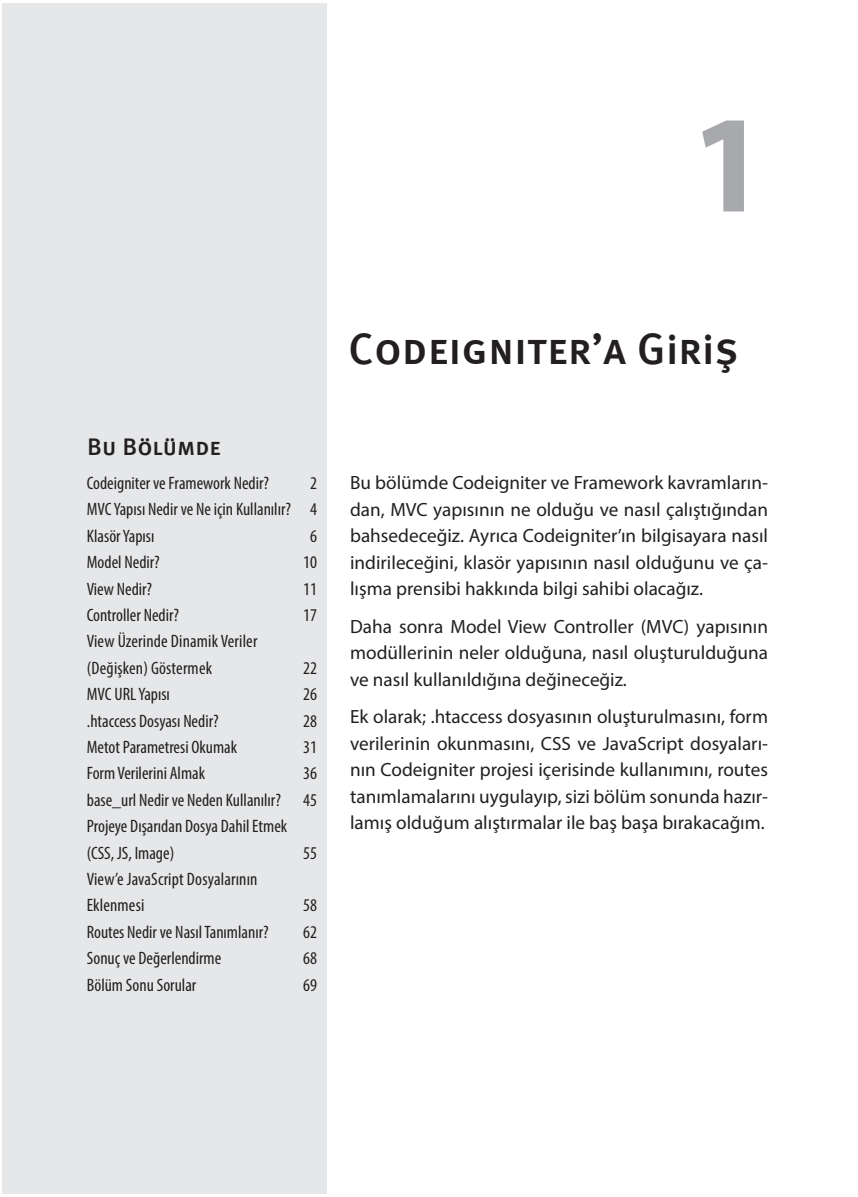
<style>
.page{position:relative;width:858px;height:1197px;background:#fff}
.page>*{position:absolute;margin:0;border:0;box-sizing:border-box;transform-origin:0 0}
.t1{font:700 140px "Myriad Pro";color:#a8a9ad}
.t2{font:44px "Meta Medium LF Caps";color:#231f20}
.t3{font:24px "Meta Medium LF Caps";color:#231f20}
.t4{font:19.2px/26.4px "Myriad Pro";color:#231f20;text-align:justify}
.t5{font:condensed 18px/26.4px "Myriad Pro";color:#231f20}
</style>
<div class="page">
<div style="left:2px;top:3px;width:325px;height:1191px;background:#e6e7e9"></div>
<h1 class="t1" style="left:690px;top:73px;width:79px">1</h1>
<p class="t3" style="left:87px;top:436px;width:135px">Bu Bölümde</p>
<p class="t5" style="left:87px;top:470px;width:184px">Codeigniter ve Framework Nedir?</p>
<p class="t5" style="left:87px;top:470px;width:232px;text-align:justify;text-indent:223px">2<br>MVC Yapısı Nedir ve Ne için Kullanılır? 4<br>Klasör Yapısı</p>
<p class="t5" style="left:310px;top:522px;width:8px">6</p>
<p class="t5" style="left:87px;top:549px;width:75px">Model Nedir?</p>
<p class="t5" style="left:303px;top:549px;width:15px">10</p>
<p class="t5" style="left:87px;top:575px;width:67px">View Nedir?</p>
<p class="t5" style="left:303px;top:575px;width:15px">11</p>
<p class="t5" style="left:87px;top:602px;width:94px">Controller Nedir?</p>
<p class="t5" style="left:303px;top:602px;width:15px">17</p>
<p class="t5" style="left:87px;top:628px;width:172px">View Üzerinde Dinamik Veriler (Değişken) Göstermek</p>
<p class="t5" style="left:303px;top:654px;width:16px">22</p>
<p class="t5" style="left:87px;top:681px;width:85px">MVC URL Yapısı</p>
<p class="t5" style="left:303px;top:681px;width:15px">26</p>
<p class="t5" style="left:87px;top:707px;width:133px">.htaccess Dosyası Nedir?</p>
<p class="t5" style="left:303px;top:707px;width:15px">28</p>
<p class="t5" style="left:87px;top:734px;width:152px">Metot Parametresi Okumak</p>
<p class="t5" style="left:303px;top:734px;width:15px">31</p>
<p class="t5" style="left:87px;top:760px;width:120px">Form Verilerini Almak</p>
<p class="t5" style="left:87px;top:760px;width:232px;text-indent:216px">36 base_url Nedir ve Neden Kullanılır? 45<br>Projeye Dışarıdan Dosya Dahil Etmek (CSS, JS, Image)</p>
<p class="t5" style="left:303px;top:839px;width:15px">55</p>
<p class="t5" style="left:87px;top:866px;width:172px">View’e JavaScript Dosyalarının<br>Eklenmesi</p>
<p class="t5" style="left:303px;top:892px;width:16px">58</p>
<p class="t5" style="left:87px;top:918px;width:183px">Routes Nedir ve Nasıl Tanımlanır?</p>
<p class="t5" style="left:303px;top:918px;width:15px">62</p>
<p class="t5" style="left:87px;top:945px;width:136px">Sonuç ve Değerlendirme</p>
<p class="t5" style="left:303px;top:945px;width:15px">68</p>
<p class="t5" style="left:87px;top:971px;width:111px">Bölüm Sonu Sorular</p>
<p class="t5" style="left:303px;top:971px;width:15px">69</p>
<h2 class="t2" style="left:348px;top:328px;width:392px">Codeıgnıter’a Giriş</h2>
<p class="t4" style="left:350px;top:469px;width:419px">Bu bölümde Codeigniter ve Framework kavramların&shy;dan, MVC yapısının ne olduğu ve nasıl çalıştığından bahsedeceğiz. Ayrıca Codeigniter’ın bilgisayara nasıl indirileceğini, klasör yapısının nasıl olduğunu ve ça&shy;lışma prensibi hakkında bilgi sahibi olacağız.</p>
<p class="t4" style="left:350px;top:613px;width:419px">Daha sonra Model View Controller (MVC) yapısının modüllerinin neler olduğuna, nasıl oluşturulduğuna ve nasıl kullanıldığına değineceğiz.</p>
<p class="t4" style="left:350px;top:703px;width:419px">Ek olarak; .htaccess dosyasının oluşturulmasını, form verilerinin okunmasını, CSS ve JavaScript dosyaları&shy;nın Codeigniter projesi içerisinde kullanımını, routes tanımlamalarını uygulayıp, sizi bölüm sonunda hazır&shy;lamış olduğum alıştırmalar ile baş başa bırakacağım.</p>
</div>
